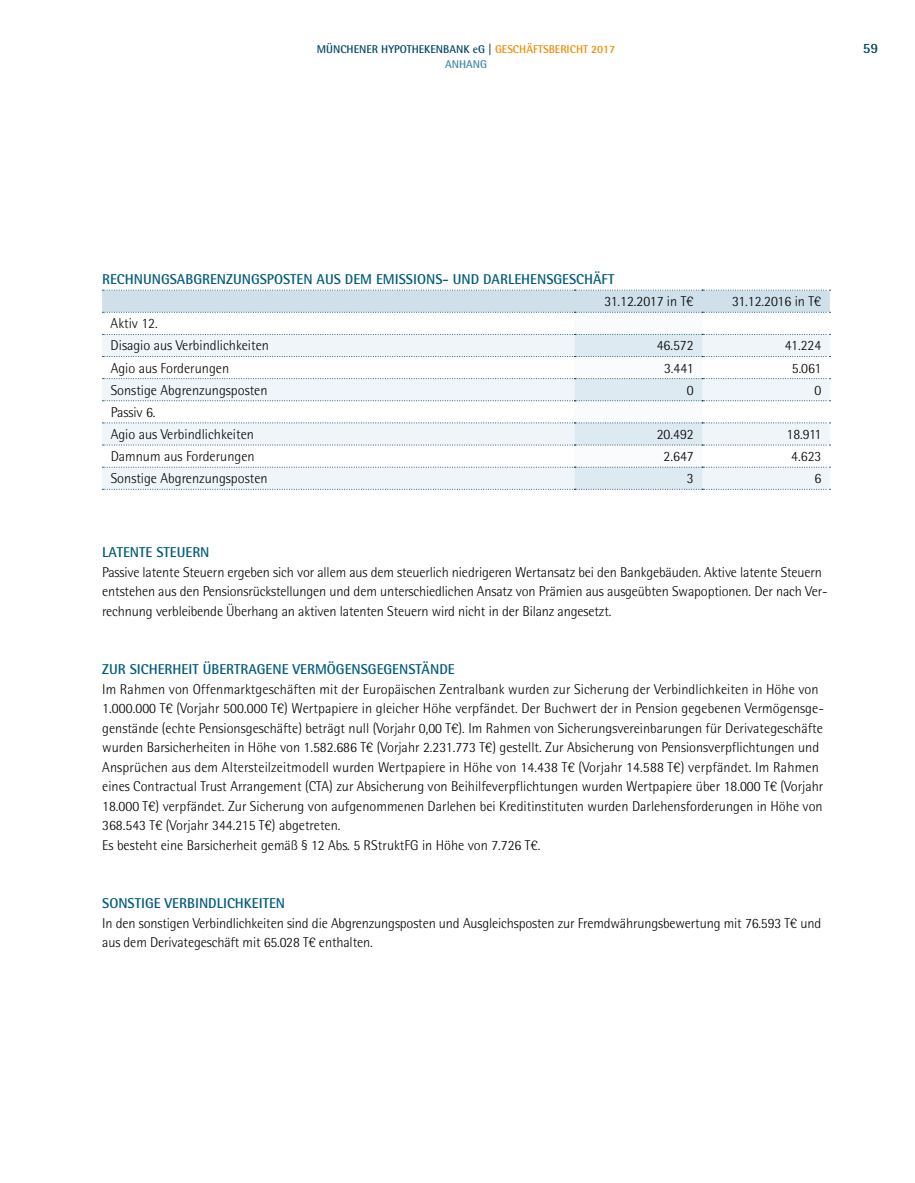
<style>
.page{position:relative;width:915px;height:1183px;background:#fff}
.page>*{position:absolute;margin:0;border:0;box-sizing:border-box;transform-origin:0 0}
.t1{font:300 14.25px/19.5px "Rotis Semi Sans Pro";color:#000}
.t2{font:700 14.25px "Rotis Semi Sans Pro";color:#005c7b}
.t3{font:700 14.25px "Rotis Semi Sans Pro";color:#004563}
.t4{font:700 11.25px "Rotis Semi Sans Pro";color:#004563}
.t5{font:700 11.25px "Rotis Semi Sans Pro";color:#4087a4}
.s1{color:#ea8d00}
</style>
<div class="page">
<svg style="left:102px;top:290px;width:728px;height:200px"></svg>
<p class="t4" style="left:317px;top:42px;width:300px">MÜNCHENER HYPOTHEKENBANK eG | <span class="s1">GESCHÄFTSBERICHT 2017</span></p>
<p class="t5" style="left:445px;top:57px;width:43px">ANHANG</p>
<p class="t3" style="left:862px;top:39px;width:17px">59</p>
<p class="t2" style="left:102px;top:270px;width:513px">RECHNUNGSABGRENZUNGSPOSTEN AUS DEM EMISSIONS- UND DARLEHENSGESCHÄFT</p>
<p class="t1" style="left:604px;top:292px;width:91px">31.12.2017 in T€</p>
<p class="t1" style="left:731px;top:292px;width:91px">31.12.2016 in T€</p>
<p class="t1" style="left:111px;top:312px;width:160px;line-height:22px">Aktiv 12.<br>Disagio aus Verbindlichkeiten</p>
<p class="t1" style="left:656px;top:336px;width:38px">46.572</p>
<p class="t1" style="left:784px;top:336px;width:38px">41.224</p>
<p class="t1" style="left:111px;top:358px;width:120px">Agio aus Forderungen</p>
<p class="t1" style="left:664px;top:358px;width:31px">3.441</p>
<p class="t1" style="left:791px;top:358px;width:31px">5.061</p>
<p class="t1" style="left:111px;top:380px;width:158px">Sonstige Abgrenzungsposten</p>
<p class="t1" style="left:686px;top:380px;width:8px">0</p>
<p class="t1" style="left:814px;top:380px;width:8px">0</p>
<p class="t1" style="left:111px;top:401px;width:145px;line-height:22px">Passiv 6.<br>Agio aus Verbindlichkeiten</p>
<p class="t1" style="left:656px;top:424px;width:38px">20.492</p>
<p class="t1" style="left:786px;top:424px;width:36px">18.911</p>
<p class="t1" style="left:111px;top:446px;width:145px">Damnum aus Forderungen</p>
<p class="t1" style="left:663px;top:446px;width:32px">2.647</p>
<p class="t1" style="left:791px;top:446px;width:32px">4.623</p>
<p class="t1" style="left:111px;top:468px;width:158px">Sonstige Abgrenzungsposten</p>
<p class="t1" style="left:686px;top:468px;width:8px">3</p>
<p class="t1" style="left:814px;top:468px;width:8px">6</p>
<p class="t2" style="left:102px;top:543px;width:109px">LATENTE STEUERN</p>
<p class="t1" style="left:102px;top:562px;width:726px">Passive latente Steuern ergeben sich vor allem aus dem steuerlich niedrigeren Wertansatz bei den Bankgebäuden. Aktive latente Steuern entstehen aus den Pensionsrückstellungen und dem unterschiedlichen Ansatz von Prämien aus ausgeübten Swapoptionen. Der nach Ver&shy;rechnung verbleibende Überhang an aktiven latenten Steuern wird nicht in der Bilanz angesetzt.</p>
<p class="t2" style="left:102px;top:660px;width:354px">ZUR SICHERHEIT ÜBERTRAGENE VERMÖGENSGEGENSTÄNDE</p>
<p class="t1" style="left:102px;top:679px;width:723px">Im Rahmen von Offenmarktgeschäften mit der Europäischen Zentralbank wurden zur Sicherung der Verbindlichkeiten in Höhe von 1.000.000 T€ (Vorjahr 500.000 T€) Wertpapiere in gleicher Höhe verpfändet. Der Buchwert der in Pension gegebenen Vermögensge&shy;genstände (echte Pensionsgeschäfte) beträgt null (Vorjahr 0,00 T€). Im Rahmen von Sicherungsvereinbarungen für Derivategeschäfte wurden Barsicherheiten in Höhe von 1.582.686 T€ (Vorjahr 2.231.773 T€) gestellt. Zur Absicherung von Pensionsverpflichtungen und Ansprüchen aus dem Altersteilzeitmodell wurden Wertpapiere in Höhe von 14.438 T€ (Vorjahr 14.588 T€) verpfändet. Im Rahmen eines Contractual Trust Arrangement (CTA) zur Absicherung von Beihilfeverpflichtungen wurden Wertpapiere über 18.000 T€ (Vorjahr 18.000 T€) verpfändet. Zur Sicherung von aufgenommenen Darlehen bei Kreditinstituten wurden Darlehensforderungen in Höhe von 368.543 T€ (Vorjahr 344.215 T€) abgetreten.<br>Es besteht eine Barsicherheit gemäß § 12 Abs. 5 RStruktFG in Höhe von 7.726 T€.</p>
<p class="t2" style="left:102px;top:894px;width:184px">SONSTIGE VERBINDLICHKEITEN</p>
<p class="t1" style="left:102px;top:913px;width:720px">In den sonstigen Verbindlichkeiten sind die Abgrenzungsposten und Ausgleichsposten zur Fremdwährungsbewertung mit 76.593 T€ und aus dem Derivategeschäft mit 65.028 T€ enthalten.</p>
</div>
